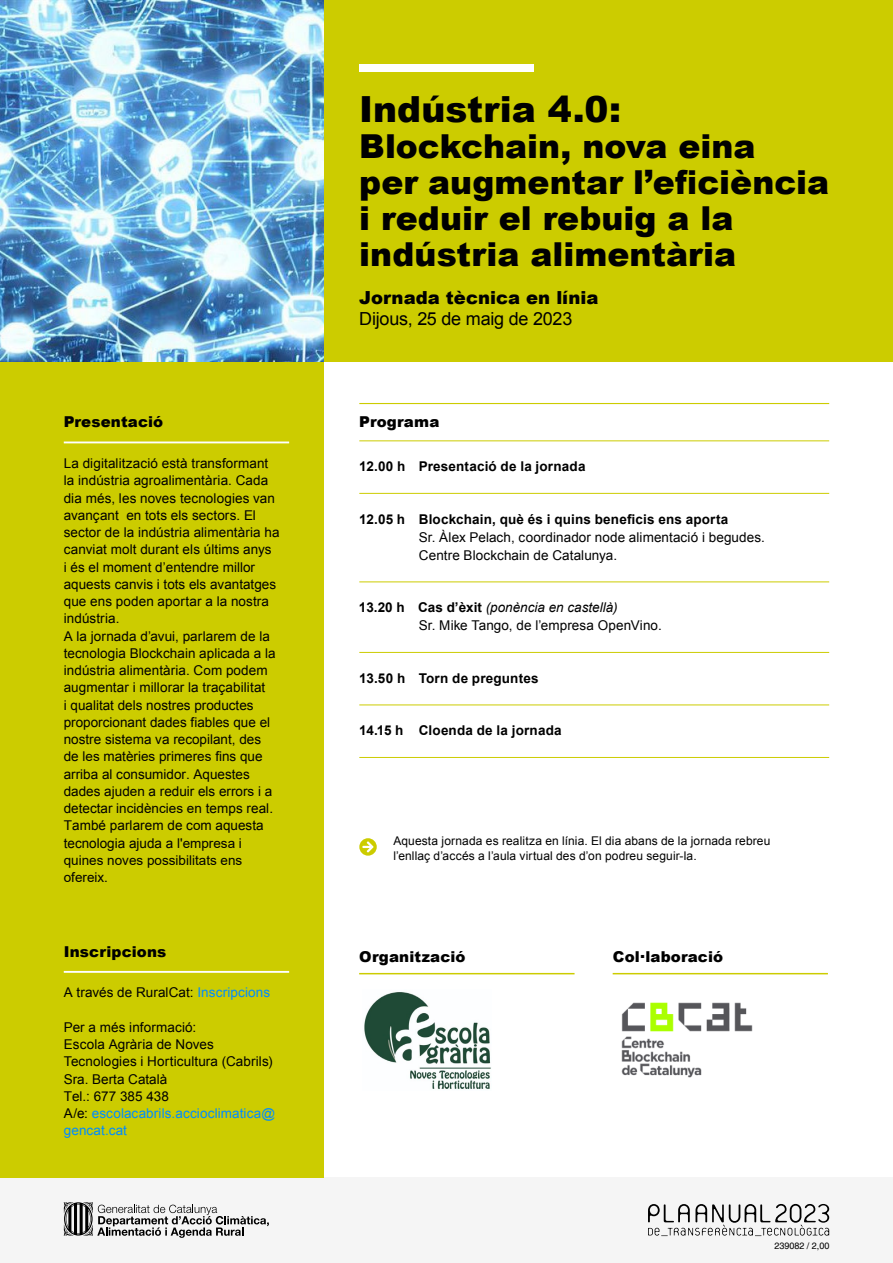
<style>
.page{position:relative;width:893px;height:1263px;background:#fff}
.page>*{position:absolute;margin:0;border:0;box-sizing:border-box;transform-origin:0 0}
.t1{font:900 36px "Arial";color:#000}
.t2{font:900 33px/36px "Arial";color:#000}
.t3{font:900 18px "Arial";letter-spacing:.005em;color:#000}
.t4{font:18px "Arial";letter-spacing:-.015em;color:#000}
.t5{font:900 15px "Arial";letter-spacing:.01em;color:#000}
.P4{font:13.5px/17.2px "Arial";letter-spacing:.005em;color:#000}
.P1{font:700 13.5px "Arial";letter-spacing:.015em;color:#000}
.P2{font:13.5px/18px "Arial";letter-spacing:.005em;color:#000}
.P1-2{font:italic 13.5px "Arial";color:#000}
.P4-2{font:12px/15px "Arial";letter-spacing:.01em;color:#000}
.t6{font:9px "Helvetica";color:#000}
.s1{color:#008cff}
.s2{font-weight:700;font-style:normal}
</style>
<div class="page">
<div style="left:0;top:1178px;width:893px;height:85px;background:#f5f5f5"></div>
<div style="left:0;top:361px;width:323px;height:817px;background:#cc0"></div>
<div style="left:323px;top:0;width:570px;height:361px;background:#cc0"></div>
<div style="left:359px;top:64px;width:175px;height:7px;background:#fff"></div>
<img style="left:0;top:0;width:323px;height:361px">
<svg style="left:64px;top:1202px;width:205px;height:36px"></svg>
<svg style="left:648px;top:1204px;width:181px;height:32px"></svg>
<hr style="left:359px;top:403px;width:470px;height:1px;background:#cc0">
<hr style="left:359px;top:440px;width:470px;height:1px;background:#cc0">
<hr style="left:359px;top:493px;width:470px;height:1px;background:#cc0">
<hr style="left:359px;top:581px;width:470px;height:1px;background:#cc0">
<hr style="left:359px;top:652px;width:470px;height:1px;background:#cc0">
<hr style="left:359px;top:704px;width:470px;height:1px;background:#cc0">
<hr style="left:359px;top:757px;width:470px;height:1px;background:#cc0">
<svg style="left:359px;top:838px;width:18px;height:18px"></svg>
<hr style="left:64px;top:441px;width:225px;height:2px;background:#fff">
<hr style="left:64px;top:971px;width:225px;height:2px;background:#fff">
<hr style="left:359px;top:973px;width:216px;height:1px;background:#cc0">
<hr style="left:613px;top:973px;width:215px;height:1px;background:#cc0">
<img style="left:621px;top:1002px;width:132px;height:76px">
<img style="left:364px;top:992px;width:127px;height:98px">
<h6 class="t5" style="left:64px;top:411px;width:101px">Presentació</h6>
<p class="P4" style="left:64px;top:455px;width:217px">La digitalització està transformant la indústria agroalimentària. Cada dia més, les noves tecnologies van avançant en tots els sectors. El sector de la indústria alimentària ha canviat molt durant els últims anys<br>i és el moment d’entendre millor aquests canvis i tots els avantatges que ens poden aportar a la nostra indústria.<br>A la jornada d’avui, parlarem de la tecnologia Blockchain aplicada a la indústria alimentària. Com podem augmentar i millorar la traçabilitat<br>i qualitat dels nostres productes proporcionant dades fiables que el nostre sistema va recopilant, des<br>de les matèries primeres fins que arriba al consumidor. Aquestes dades ajuden a reduir els errors i a detectar incidències en temps real.<br>També parlarem de com aquesta tecnologia ajuda a l'empresa i quines noves possibilitats ens ofereix.</p>
<h6 class="t5" style="left:64px;top:941px;width:104px">Inscripcions</h6>
<p class="P4" style="left:64px;top:984px;width:208px">A través de RuralCat: <span class="s1">Inscripcions</span></p>
<p class="P4" style="left:64px;top:1019px;width:213px">Per a més informació:<br>Escola Agrària de Noves<br>Tecnologies i Horticultura (Cabrils)<br>Sra. Berta Català<br>Tel.: 677 385 438<br>A/e: <span class="s1">escolacabrils.accioclimatica@ gencat.cat</span></p>
<h1 class="t1" style="left:359px;top:83px;width:263px">Indústria 4.0:</h1>
<h1 class="t2" style="left:359px;top:127px;width:471px">Blockchain, nova eina<br>per augmentar l’eficiència i reduir el rebuig a la indústria alimentària</h1>
<h2 class="t3" style="left:359px;top:285px;width:241px">Jornada tècnica en línia</h2>
<h3 class="t4" style="left:359px;top:307px;width:215px">Dijous, 25 de maig de 2023</h3>
<h4 class="t5" style="left:359px;top:411px;width:82px">Programa</h4>
<p class="P1" style="left:359px;top:457px;width:228px">12.00 h Presentació de la jornada</p>
<p class="P1" style="left:359px;top:510px;width:371px">12.05 h Blockchain, què és i quins beneficis ens aporta</p>
<p class="P2" style="left:419px;top:528px;width:348px">Sr. Àlex Pelach, coordinador node alimentació i begudes.<br>Centre Blockchain de Catalunya.</p>
<p class="P1-2" style="left:359px;top:599px;width:260px"><span class="s2">13.20 h Cas d’èxit</span> (ponència en castellà)</p>
<p class="P2" style="left:419px;top:616px;width:244px">Sr. Mike Tango, de l’empresa OpenVino.</p>
<p class="P1" style="left:359px;top:669px;width:181px">13.50 h Torn de preguntes</p>
<p class="P1" style="left:359px;top:721px;width:204px">14.15 h Cloenda de la jornada</p>
<p class="P4-2" style="left:393px;top:833px;width:379px">Aquesta jornada es realitza en línia. El dia abans de la jornada rebreu l’enllaç d’accés a l’aula virtual des d’on podreu seguir-la.</p>
<h5 class="t5" style="left:359px;top:946px;width:108px">Organització</h5>
<p class="t5" style="left:613px;top:946px;width:112px">Col·laboració</p>
<p class="t6" style="left:774px;top:1240px;width:57px">239082 / 2,00</p>
</div>
